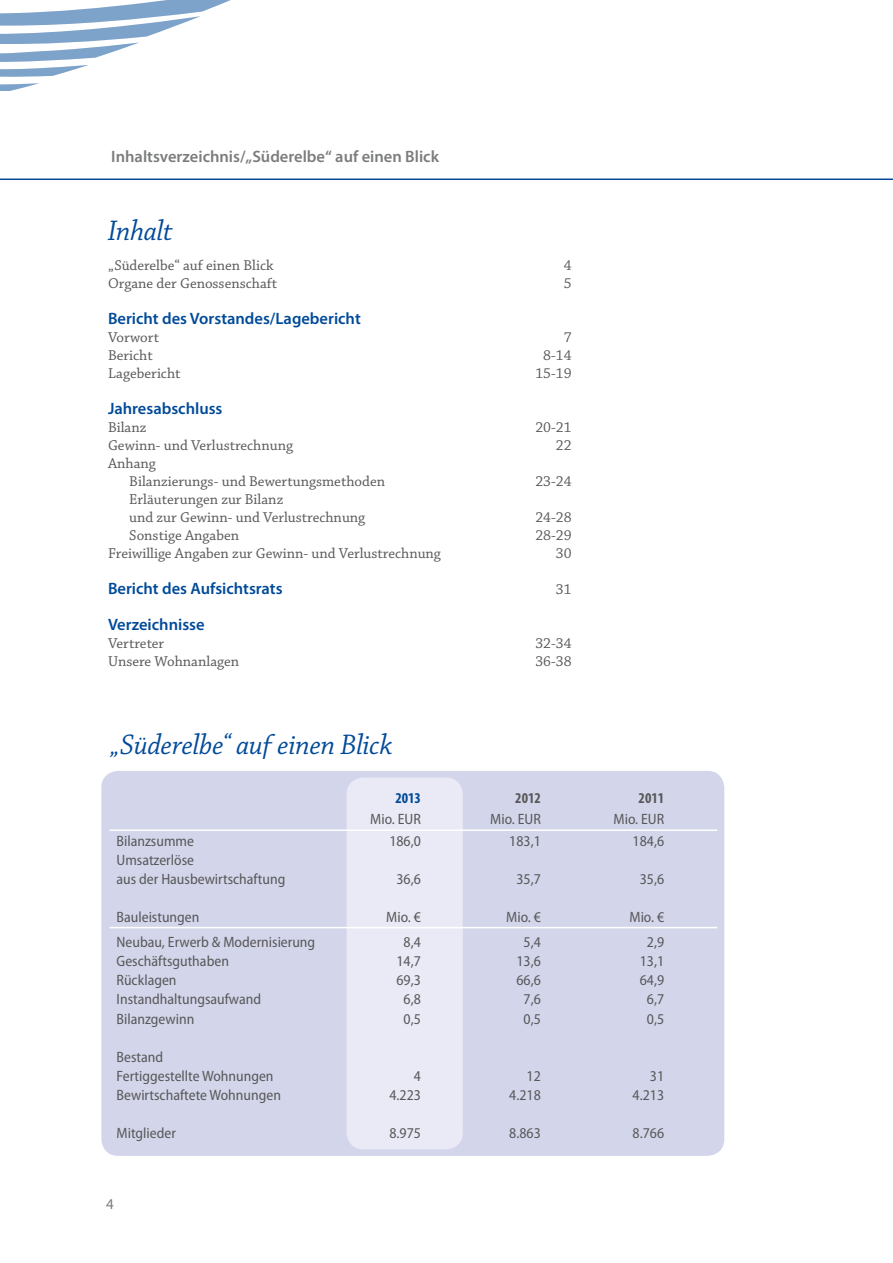
<style>
.page{position:relative;width:893px;height:1263px;background:#fff}
.page>*{position:absolute;margin:0;border:0;box-sizing:border-box;transform-origin:0 0}
.t1{font:30px "Chaparral Pro It Subh";letter-spacing:.005em;color:#004a99}
.t2{font:600 16.5px "Myriad Pro";color:#004a99}
.t3{font:600 16.5px "Myriad Pro";color:#7b7c7e}
.t4{font:semi-condensed 15px/19.2px "Myriad Pro";color:#58585a}
.t5{font:15px/18px "Chaparral Pro";color:#58585a}
.t6{font:700 condensed 15px "Myriad Pro";color:#58585a}
.t7{font:700 condensed 15px "Myriad Pro";color:#004a99}
.t8{font:15px "Myriad Pro";color:#7b7c7e}
</style>
<div class="page">
<div style="left:101px;top:771px;width:623px;height:385px;background:#d3d6ea;border-radius:17px"></div>
<div style="left:347px;top:777px;width:116px;height:372px;background:#e9eaf5;border-radius:17px"></div>
<hr style="left:109px;top:829px;width:608px;height:2px;background:#fff">
<hr style="left:109px;top:927px;width:608px;height:1px;background:#fff">
<hr style="left:0;top:179px;width:893px;height:1px;background:#004a99">
<svg style="left:0;top:0;width:231px;height:91px"></svg>
<p class="t3" style="left:111px;top:146px;width:329px">Inhaltsverzeichnis/„Süderelbe“ auf einen Blick</p>
<h1 class="t1" style="left:108px;top:215px;width:66px">Inhalt</h1>
<p class="t5" style="left:108px;top:257px;width:167px">„Süderelbe“ auf einen Blick</p>
<p class="t5" style="left:564px;top:257px;width:9px">4</p>
<p class="t5" style="left:108px;top:275px;width:171px">Organe der Genossenschaft</p>
<p class="t5" style="left:564px;top:275px;width:9px">5</p>
<p class="t2" style="left:108px;top:308px;width:254px">Bericht des Vorstandes/Lagebericht</p>
<p class="t5" style="left:108px;top:329px;width:53px">Vorwort</p>
<p class="t5" style="left:564px;top:329px;width:9px">7</p>
<p class="t5" style="left:108px;top:347px;width:46px">Bericht</p>
<p class="t5" style="left:543px;top:347px;width:30px">8-14</p>
<p class="t5" style="left:108px;top:365px;width:74px">Lagebericht</p>
<p class="t5" style="left:535px;top:365px;width:38px">15-19</p>
<p class="t2" style="left:108px;top:398px;width:116px">Jahresabschluss</p>
<p class="t5" style="left:108px;top:419px;width:40px">Bilanz</p>
<p class="t5" style="left:535px;top:419px;width:38px">20-21</p>
<p class="t5" style="left:108px;top:437px;width:187px">Gewinn- und Verlustrechnung</p>
<p class="t5" style="left:556px;top:437px;width:17px">22</p>
<p class="t5" style="left:129px;top:455px;width:257px;text-indent:-21px">Anhang<br>Bilanzierungs- und Bewertungsmethoden</p>
<p class="t5" style="left:535px;top:473px;width:38px">23-24</p>
<p class="t5" style="left:129px;top:491px;width:238px">Erläuterungen zur Bilanz<br>und zur Gewinn- und Verlustrechnung</p>
<p class="t5" style="left:535px;top:509px;width:38px">24-28</p>
<p class="t5" style="left:129px;top:527px;width:111px">Sonstige Angaben</p>
<p class="t5" style="left:535px;top:527px;width:38px">28-29</p>
<p class="t5" style="left:108px;top:545px;width:334px">Freiwillige Angaben zur Gewinn- und Verlustrechnung</p>
<p class="t5" style="left:556px;top:545px;width:17px">30</p>
<p class="t2" style="left:108px;top:578px;width:176px">Bericht des Aufsichtsrats</p>
<p class="t5" style="left:556px;top:581px;width:17px">31</p>
<p class="t2" style="left:108px;top:614px;width:98px">Verzeichnisse</p>
<p class="t5" style="left:108px;top:635px;width:58px">Vertreter</p>
<p class="t5" style="left:535px;top:635px;width:38px">32-34</p>
<p class="t5" style="left:108px;top:653px;width:133px">Unsere Wohnanlagen</p>
<p class="t5" style="left:535px;top:653px;width:38px">36-38</p>
<h1 class="t1" style="left:111px;top:729px;width:283px">„Süderelbe“ auf einen Blick</h1>
<p class="t7" style="left:395px;top:789px;width:27px">2013</p>
<p class="t6" style="left:515px;top:789px;width:27px">2012</p>
<p class="t6" style="left:639px;top:789px;width:27px">2011</p>
<p class="t4" style="left:370px;top:809px;width:52px">Mio. EUR</p>
<p class="t4" style="left:490px;top:809px;width:52px">Mio. EUR</p>
<p class="t4" style="left:613px;top:809px;width:52px">Mio. EUR</p>
<p class="t4" style="left:117px;top:831px;width:79px">Bilanzsumme</p>
<p class="t4" style="left:389px;top:831px;width:33px">186,0</p>
<p class="t4" style="left:509px;top:831px;width:33px">183,1</p>
<p class="t4" style="left:633px;top:831px;width:33px">184,6</p>
<p class="t4" style="left:117px;top:850px;width:170px">Umsatzerlöse<br>aus der Hausbewirtschaftung</p>
<p class="t4" style="left:396px;top:869px;width:26px">36,6</p>
<p class="t4" style="left:516px;top:869px;width:26px">35,7</p>
<p class="t4" style="left:640px;top:869px;width:26px">35,6</p>
<p class="t4" style="left:117px;top:907px;width:84px">Bauleistungen</p>
<p class="t4" style="left:386px;top:907px;width:36px">Mio. €</p>
<p class="t4" style="left:506px;top:907px;width:36px">Mio. €</p>
<p class="t4" style="left:629px;top:907px;width:36px">Mio. €</p>
<p class="t4" style="left:117px;top:932px;width:200px">Neubau, Erwerb &amp; Modernisierung</p>
<p class="t4" style="left:404px;top:932px;width:19px">8,4</p>
<p class="t4" style="left:524px;top:932px;width:19px">5,4</p>
<p class="t4" style="left:647px;top:932px;width:19px">2,9</p>
<p class="t4" style="left:117px;top:951px;width:114px">Geschäftsguthaben</p>
<p class="t4" style="left:396px;top:951px;width:26px">14,7</p>
<p class="t4" style="left:516px;top:951px;width:26px">13,6</p>
<p class="t4" style="left:640px;top:951px;width:26px">13,1</p>
<p class="t4" style="left:117px;top:970px;width:62px">Rücklagen</p>
<p class="t4" style="left:396px;top:970px;width:26px">69,3</p>
<p class="t4" style="left:516px;top:970px;width:26px">66,6</p>
<p class="t4" style="left:640px;top:970px;width:26px">64,9</p>
<p class="t4" style="left:117px;top:989px;width:146px">Instandhaltungsaufwand</p>
<p class="t4" style="left:404px;top:989px;width:19px">6,8</p>
<p class="t4" style="left:524px;top:989px;width:19px">7,6</p>
<p class="t4" style="left:647px;top:989px;width:19px">6,7</p>
<p class="t4" style="left:117px;top:1009px;width:79px">Bilanzgewinn</p>
<p class="t4" style="left:404px;top:1009px;width:19px">0,5</p>
<p class="t4" style="left:524px;top:1009px;width:19px">0,5</p>
<p class="t4" style="left:647px;top:1009px;width:19px">0,5</p>
<p class="t4" style="left:117px;top:1047px;width:159px">Bestand<br>Fertiggestellte Wohnungen</p>
<p class="t4" style="left:414px;top:1066px;width:9px">4</p>
<p class="t4" style="left:527px;top:1066px;width:16px">12</p>
<p class="t4" style="left:650px;top:1066px;width:16px">31</p>
<p class="t4" style="left:117px;top:1085px;width:166px">Bewirtschaftete Wohnungen</p>
<p class="t4" style="left:389px;top:1085px;width:33px">4.223</p>
<p class="t4" style="left:509px;top:1085px;width:33px">4.218</p>
<p class="t4" style="left:633px;top:1085px;width:33px">4.213</p>
<p class="t4" style="left:117px;top:1123px;width:61px">Mitglieder</p>
<p class="t4" style="left:389px;top:1123px;width:33px">8.975</p>
<p class="t4" style="left:509px;top:1123px;width:33px">8.863</p>
<p class="t4" style="left:633px;top:1123px;width:33px">8.766</p>
<p class="t8" style="left:106px;top:1194px;width:9px">4</p>
</div>
